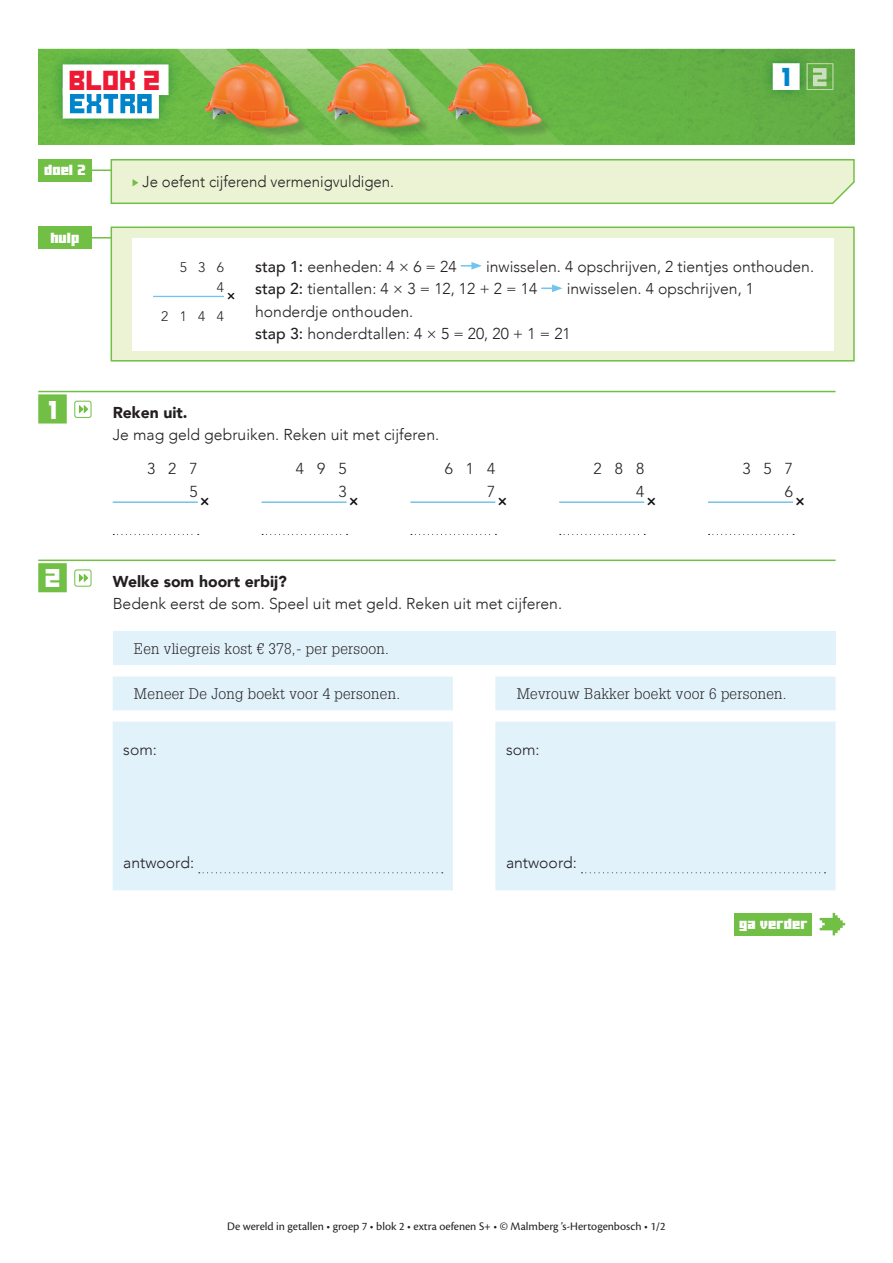
<style>
.page{position:relative;width:893px;height:1263px;background:#fff}
.page>*{position:absolute;margin:0;border:0;box-sizing:border-box;transform-origin:0 0}
.t1{font:19.2px "Ode to Idle Gaming";color:#ed1a33}
.t2{font:18.15px "Ode to Idle Gaming";color:#0084ca}
.t3{font:18px "Ode to Idle Gaming";color:#fff}
.t4{font:300 15.75px/22.5px "Avenir";color:#231f20}
.t5{font:300 15.75px "Avenir";color:#231f20;scale:.95 1}
.t6{font:900 15.75px "Avenir";color:#231f20}
.t7{font:300 15.75px/22.5px "Avenir LT Std";color:#231f20;text-align:right}
.t8{font:300 15px "Glypha LT Std";letter-spacing:.02em;color:#231f20}
.t9{font:800 15px "Avenir LT Std";color:#0e1012}
.t10{font:300 13.8px/19.6px "Avenir LT Std";color:#231f20;text-align:right}
.t11{font:800 13.2px "Avenir LT Std";color:#0e1012}
.t12{font:12px "Cronos Pro";color:#231f20}
.t13{font:10.5px "Minercraftory";letter-spacing:.01em;color:#fff}
.s1{font-weight:500}
</style>
<div class="page">
<img style="left:49px;top:51px;width:21px;height:81px">
<div style="left:63px;top:64px;width:106px;height:31px;background:#fff"></div>
<div style="left:63px;top:88px;width:96px;height:31px;background:#fff"></div>
<svg style="left:820px;top:913px;width:25px;height:22px"></svg>
<div style="left:734px;top:913px;width:78px;height:22px;background:#71bf44"></div>
<hr style="left:38px;top:391px;width:798px;height:1px;background:#71bf44">
<div style="left:38px;top:394px;width:29px;height:29px;background:#71bf44"></div>
<hr style="left:38px;top:559px;width:798px;height:2px;background:#71bf44">
<div style="left:38px;top:563px;width:29px;height:29px;background:#71bf44"></div>
<svg style="left:113px;top:534px;width:86px;height:1px"></svg>
<hr style="left:113px;top:501px;width:85px;height:2px;background:#75c3e7">
<svg style="left:262px;top:534px;width:86px;height:1px"></svg>
<hr style="left:262px;top:501px;width:85px;height:2px;background:#75c3e7">
<svg style="left:411px;top:534px;width:85px;height:1px"></svg>
<hr style="left:410px;top:501px;width:85px;height:2px;background:#75c3e7">
<svg style="left:560px;top:534px;width:85px;height:1px"></svg>
<hr style="left:559px;top:501px;width:85px;height:2px;background:#75c3e7">
<svg style="left:709px;top:534px;width:85px;height:1px"></svg>
<hr style="left:708px;top:501px;width:85px;height:2px;background:#75c3e7">
<div style="left:113px;top:632px;width:723px;height:33px;background:#e1f2fb"></div>
<div style="left:113px;top:677px;width:723px;height:33px;background:#e1f2fb"></div>
<div style="left:113px;top:722px;width:723px;height:168px;background:#e1f2fb"></div>
<svg style="left:199px;top:872px;width:244px;height:1px"></svg>
<svg style="left:581px;top:872px;width:244px;height:1px"></svg>
<div style="left:74px;top:401px;width:17px;height:17px;border:1px solid #71bf44;border-radius:2px"></div>
<svg style="left:79px;top:405px;width:9px;height:8px"></svg>
<div style="left:74px;top:569px;width:17px;height:18px;border:1px solid #71bf44;border-radius:2px"></div>
<svg style="left:79px;top:574px;width:9px;height:8px"></svg>
<div style="left:38px;top:159px;width:53px;height:23px;background:#71bf44"></div>
<hr style="left:81px;top:237px;width:32px;height:2px;background:#71bf44">
<div style="left:111px;top:227px;width:743px;height:134px;background:#ecf3d4"></div>
<div style="left:111px;top:227px;width:744px;height:135px;border:2px solid #71bf44"></div>
<div style="left:132px;top:238px;width:701px;height:112px;background:#fff"></div>
<hr style="left:153px;top:296px;width:71px;height:1px;background:#70c5ee">
<svg style="left:461px;top:262px;width:21px;height:8px"></svg>
<svg style="left:541px;top:284px;width:22px;height:8px"></svg>
<div style="left:38px;top:227px;width:53px;height:22px;background:#71bf44"></div>
<svg style="left:70px;top:48px;width:785px;height:156px;background:#acca87"></svg>
<p class="t1" style="left:70px;top:72px;width:93px">BLOK 2</p>
<p class="t13" style="left:44px;top:162px;width:43px">doel 2</p>
<p class="t13" style="left:50px;top:230px;width:31px">hulp</p>
<p class="t5" style="left:142px;top:172px;width:266px">Je oefent cijferend vermenigvuldigen.</p>
<p class="t2" style="left:782px;top:69px;width:11px">1</p>
<p class="t10" style="left:180px;top:257px;width:46px">5 3 6<br>4</p>
<p class="t10" style="left:161px;top:306px;width:64px">2 1 4 4</p>
<p class="t11" style="left:227px;top:288px;width:10px">×</p>
<p class="t4" style="left:255px;top:255px;width:560px;text-indent:231px">inwisselen. 4 opschrijven, 2 tientjes onthouden. <span class="s1">stap 2:</span> tientallen: 4 × 3 = 12, 12 + 2 = 14</p>
<p class="t4" style="left:255px;top:255px;width:203px"><span class="s1">stap 1:</span> eenheden: 4 × 6 = 24</p>
<p class="t4" style="left:567px;top:277px;width:189px">inwisselen. 4 opschrijven, 1</p>
<p class="t4" style="left:255px;top:300px;width:317px">honderdje onthouden.<br><span class="s1">stap 3:</span> honderdtallen: 4 × 5 = 20, 20 + 1 = 21</p>
<p class="t3" style="left:49px;top:402px;width:10px">1</p>
<p class="t6" style="left:113px;top:399px;width:76px">Reken uit.</p>
<p class="t4" style="left:113px;top:424px;width:328px">Je mag geld gebruiken. Reken uit met cijferen.</p>
<p class="t7" style="left:147px;top:457px;width:52px">3 2 7<br>5</p>
<p class="t9" style="left:200px;top:492px;width:11px">×</p>
<p class="t7" style="left:296px;top:457px;width:52px">4 9 5<br>3</p>
<p class="t7" style="left:445px;top:457px;width:52px">6 1 4<br>7</p>
<p class="t9" style="left:349px;top:492px;width:11px">×</p>
<p class="t9" style="left:498px;top:492px;width:11px">×</p>
<p class="t7" style="left:593px;top:457px;width:52px">2 8 8<br>4</p>
<p class="t9" style="left:646px;top:492px;width:11px">×</p>
<p class="t7" style="left:742px;top:457px;width:52px">3 5 7<br>6</p>
<p class="t9" style="left:795px;top:492px;width:11px">×</p>
<p class="t3" style="left:46px;top:571px;width:17px">2</p>
<p class="t6" style="left:113px;top:568px;width:176px">Welke som hoort erbij?</p>
<p class="t4" style="left:113px;top:592px;width:451px">Bedenk eerst de som. Speel uit met geld. Reken uit met cijferen.</p>
<p class="t8" style="left:134px;top:640px;width:256px">Een vliegreis kost € 378,- per persoon.</p>
<p class="t8" style="left:134px;top:685px;width:268px">Meneer De Jong boekt voor 4 personen.</p>
<p class="t8" style="left:517px;top:685px;width:271px">Mevrouw Bakker boekt voor 6 personen.</p>
<p class="t7" style="left:123px;top:739px;width:35px">som:</p>
<p class="t4" style="left:123px;top:851px;width:72px">antwoord:</p>
<p class="t7" style="left:506px;top:739px;width:35px">som:</p>
<p class="t4" style="left:506px;top:851px;width:72px">antwoord:</p>
<p class="t13" style="left:739px;top:916px;width:70px">ga verder</p>
<p class="t12" style="left:227px;top:1219px;width:440px">De wereld in getallen • groep 7 • blok 2 • extra oefenen S+ • © Malmberg ’s-Hertogenbosch • 1/2</p>
</div>
